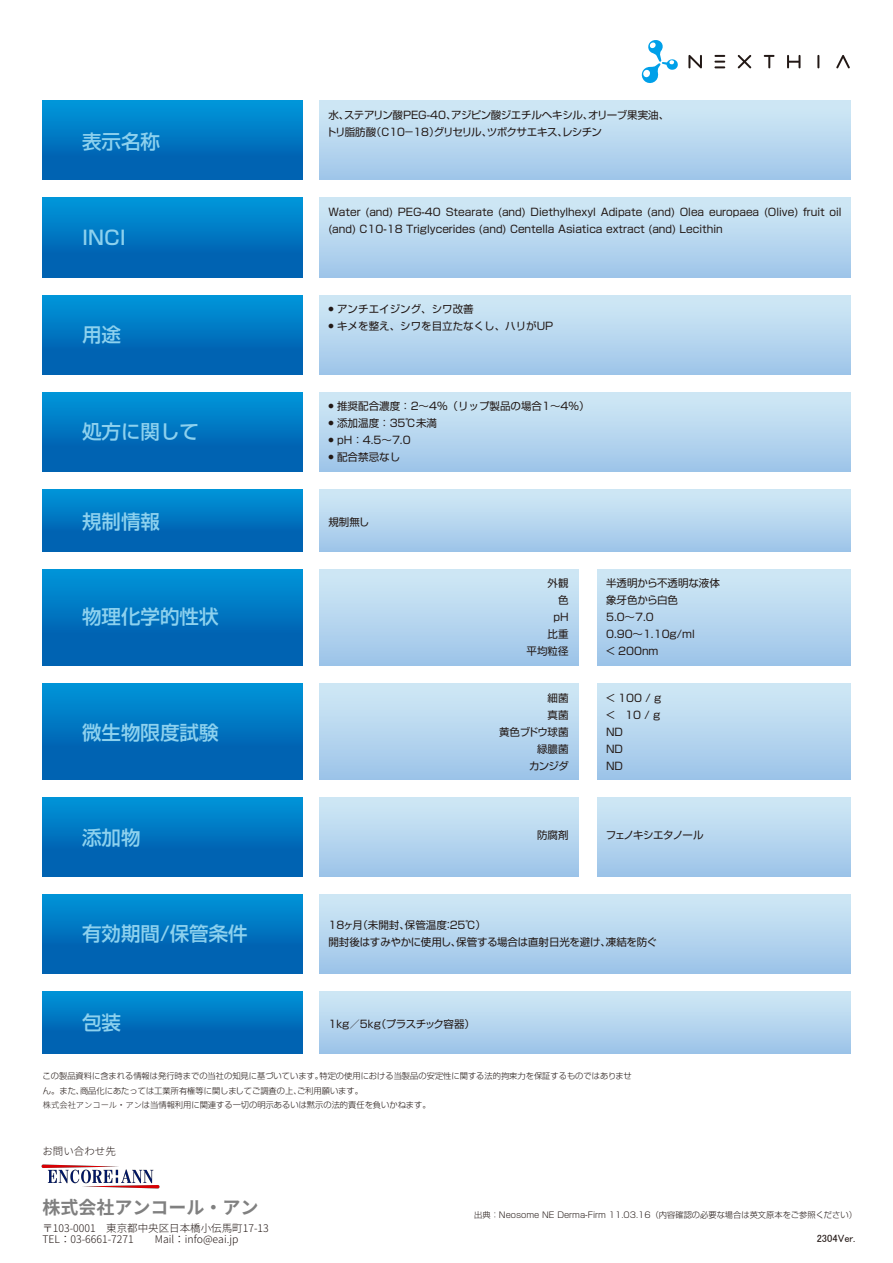
<style>
.page{position:relative;width:893px;height:1263px;background:#fff}
.page>*{position:absolute;margin:0;border:0;box-sizing:border-box;transform-origin:0 0}
.t1{font:500 19.5px "Shin Go Pro";color:#8dd1ee}
.t2{font:700 18px "Source Han Sans JP";color:#808080}
.t3{font:10.5px/17px "Shin Go Pro";color:#221815}
.t4{font:10.5px/17px "Shin Go Pro";letter-spacing:-.045em;color:#221815}
.t5{font:300 10.5px/11.4px "Source Han Sans JP";color:#221714}
.t6{font:10.5px/17px "Shin Go Pro";letter-spacing:-.035em;color:#221815;text-align:right}
.t7{font:10.5px "Shin Go Pro";letter-spacing:-.065em;color:#221815}
.t8{font:10.5px "MS P Gothic";color:#221714}
.t9{font:300 8.25px/15.5px "Shin Go Pro";color:#221815}
.s1{font-family:"Source Han Sans JP"}
</style>
<div class="page">
<svg style="left:688px;top:55px;width:14px;height:13px"></svg>
<svg style="left:714px;top:55px;width:11px;height:13px"></svg>
<svg style="left:738px;top:55px;width:13px;height:13px"></svg>
<svg style="left:787px;top:55px;width:13px;height:13px"></svg>
<svg style="left:817px;top:55px;width:2px;height:13px"></svg>
<svg style="left:764px;top:55px;width:10px;height:13px"></svg>
<svg style="left:836px;top:55px;width:14px;height:13px"></svg>
<svg style="left:641px;top:40px;width:37px;height:43px"></svg>
<div style="left:643px;top:70px;width:7px;height:7px;background:#fff;border-radius:50%"></div>
<div style="left:42px;top:392px;width:261px;height:79px;background:linear-gradient(to bottom,#0093d8,#0058a9)"></div>
<div style="left:42px;top:489px;width:261px;height:62px;background:linear-gradient(to bottom,#0092d7,#0059ab)"></div>
<div style="left:42px;top:569px;width:261px;height:96px;background:linear-gradient(to bottom,#0092d7,#0059aa)"></div>
<div style="left:42px;top:683px;width:261px;height:96px;background:linear-gradient(to bottom,#0091d6,#0059aa)"></div>
<div style="left:42px;top:797px;width:261px;height:79px;background:linear-gradient(to bottom,#0091d6,#0058a9)"></div>
<div style="left:42px;top:894px;width:261px;height:79px;background:linear-gradient(to bottom,#0090d6,#0058a9)"></div>
<div style="left:42px;top:991px;width:261px;height:62px;background:linear-gradient(to bottom,#0090d5,#0059aa)"></div>
<div style="left:42px;top:101px;width:261px;height:79px;background:linear-gradient(to bottom,#0095d9,#0058aa)"></div>
<div style="left:42px;top:198px;width:261px;height:79px;background:linear-gradient(to bottom,#0094d8,#0058aa)"></div>
<div style="left:42px;top:295px;width:261px;height:79px;background:linear-gradient(to bottom,#0094d8,#0058aa)"></div>
<div style="left:320px;top:683px;width:259px;height:96px;background:linear-gradient(to bottom,#d1e9f5,#9ec5e9)"></div>
<div style="left:320px;top:569px;width:259px;height:96px;background:linear-gradient(to bottom,#d2eaf6,#9ec5e9)"></div>
<div style="left:320px;top:797px;width:259px;height:79px;background:linear-gradient(to bottom,#d1e9f5,#9dc4e9)"></div>
<div style="left:320px;top:894px;width:530px;height:79px;background:linear-gradient(to bottom,#d1e9f5,#9dc4e9)"></div>
<div style="left:320px;top:489px;width:530px;height:62px;background:linear-gradient(to bottom,#d2eaf6,#a0c6e9)"></div>
<div style="left:320px;top:991px;width:530px;height:62px;background:linear-gradient(to bottom,#d1e9f6,#9ec4e9)"></div>
<div style="left:598px;top:797px;width:252px;height:79px;background:linear-gradient(to bottom,#d1e9f5,#9dc4e9)"></div>
<div style="left:598px;top:683px;width:252px;height:96px;background:linear-gradient(to bottom,#d1e9f5,#9ec5e9)"></div>
<div style="left:598px;top:569px;width:252px;height:96px;background:linear-gradient(to bottom,#d2eaf6,#9ec5e9)"></div>
<div style="left:320px;top:392px;width:530px;height:79px;background:linear-gradient(to bottom,#d2eaf6,#9fc5e9)"></div>
<div style="left:320px;top:295px;width:530px;height:79px;background:linear-gradient(to bottom,#d2eaf6,#a0c6e9)"></div>
<div style="left:320px;top:198px;width:530px;height:79px;background:linear-gradient(to bottom,#d2eaf6,#a0c6e9)"></div>
<div style="left:320px;top:101px;width:530px;height:79px;background:linear-gradient(to bottom,#d2eaf6,#a0c6ea)"></div>
<img style="left:42px;top:1165px;width:118px;height:23px">
<h1 class="t1" style="left:82px;top:126px;width:79px">表示名称</h1>
<h1 class="t1" style="left:82px;top:222px;width:46px">INCI</h1>
<h1 class="t1" style="left:82px;top:319px;width:40px">用途</h1>
<h1 class="t1" style="left:82px;top:416px;width:118px">処方に関して</h1>
<h1 class="t1" style="left:82px;top:505px;width:79px">規制情報</h1>
<h1 class="t1" style="left:82px;top:601px;width:138px">物理化学的性状</h1>
<h1 class="t1" style="left:82px;top:717px;width:138px">微生物限度試験</h1>
<h1 class="t1" style="left:82px;top:822px;width:60px">添加物</h1>
<h1 class="t1" style="left:82px;top:918px;width:167px">有効期間/保管条件</h1>
<h1 class="t1" style="left:82px;top:1006px;width:40px">包装</h1>
<p class="t4" style="left:326px;top:105px;width:345px">水、ステアリン酸PEG-40、アジピン酸ジエチルヘキシル、オリーブ果実油、トリ脂肪酸（Ｃ１０－１８）グリセリル、ツボクサエキス、レシチン</p>
<p class="t3" style="left:328px;top:202px;width:515px">Water (and) PEG-40 Stearate (and) Diethylhexyl Adipate (and) Olea europaea (Olive) fruit oil (and) C10-18 Triglycerides (and) Centella Asiatica extract (and) Lecithin</p>
<p class="t3" style="left:328px;top:300px;width:147px"><sup>●</sup> アンチエイジング、シワ改善</p>
<p class="t3" style="left:328px;top:317px;width:226px"><sup>●</sup> キメを整え、シワを目立たなくし、ハリがUP</p>
<p class="t3" style="left:328px;top:397px;width:263px"><sup>●</sup> 推奨配合濃度：2～4%（リップ製品の場合1～4％）</p>
<p class="t3" style="left:328px;top:414px;width:110px"><sup>●</sup> 添加温度：35℃未満</p>
<p class="t3" style="left:328px;top:431px;width:84px"><sup>●</sup> pH：4.5～7.0</p>
<p class="t3" style="left:328px;top:448px;width:73px"><sup>●</sup> 配合禁忌なし</p>
<p class="t3" style="left:328px;top:513px;width:42px">規制無し</p>
<p class="t3" style="left:527px;top:574px;width:43px;text-align:right">外観<br>色<br>pH<br>比重<br>平均粒径</p>
<p class="t6" style="left:499px;top:688px;width:71px">細菌<br>真菌<br>黄色ブドウ球菌緑膿菌<br>カンジダ</p>
<p class="t3" style="left:606px;top:574px;width:115px">半透明から不透明な液体象牙色から白色<br>5.0～7.0<br>0.90～1.10g/ml<br>&lt; 200nm</p>
<p class="t3" style="left:606px;top:688px;width:57px">&lt; 100 / g &lt; 10 / g<br>ND<br>ND<br>ND</p>
<p class="t3" style="left:537px;top:825px;width:33px">防腐剤</p>
<p class="t7" style="left:606px;top:826px;width:99px">フェノキシエタノール</p>
<p class="t3" style="left:328px;top:915px;width:330px">18ヶ月（未開封、保管温度：25℃）<br>開封後はすみやかに使用し、保管する場合は直射日光を避け、凍結を防ぐ</p>
<p class="t4" style="left:328px;top:1014px;width:148px">1kg／5kg（プラスチック容器）</p>
<p class="t9" style="left:43px;top:1067px;width:591px">この製品資料に含まれる情報は発行時までの当社の知見に基づいています。特定の使用における当製品の安定性に関する法的拘束力を保証するものではありません。また、商品化にあたっては工業所有権等に関しましてご調査の上、ご利用願います。</p>
<p class="t9" style="left:43px;top:1096px;width:389px"><span class="s1">株式会社アンコール・アン</span>は当情報利用に関連する一切の明示あるいは黙示の法的責任を負いかねます。</p>
<p class="t5" style="left:42px;top:1145px;width:75px">お問い合わせ先</p>
<h2 class="t2" style="left:42px;top:1197px;width:217px">株式会社アンコール・アン</h2>
<p class="t5" style="left:42px;top:1222px;width:228px">〒103-0001　東京都中央区日本橋小伝馬町17-13<br>TEL：03-6661-7271　　Mail：info@eai.jp</p>
<p class="t8" style="left:817px;top:1233px;width:40px">2304Ver.</p>
<p class="t9" style="left:474px;top:1206px;width:384px">出典：Neosome NE Derma-Firm 11.03.16（内容確認の必要な場合は英文原本をご参照ください）</p>
</div>
